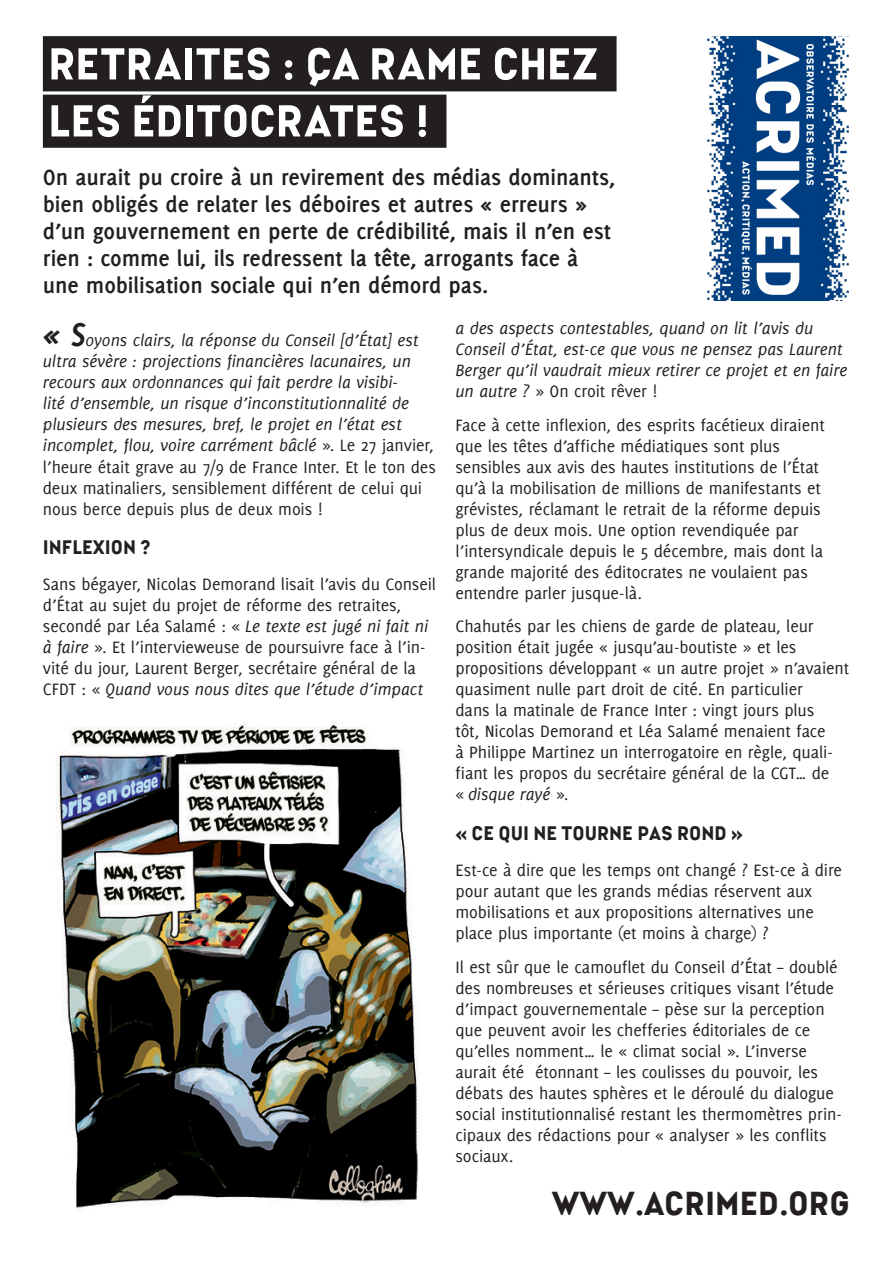
<style>
.page{position:relative;width:893px;height:1263px;background:#fff}
.page>*{position:absolute;margin:0;border:0;box-sizing:border-box;transform-origin:0 0}
.Article_titre{font:700 51px/57px "Mehdi";letter-spacing:.005em;color:#fff}
.t1{font:700 38.1px "Mehdi";color:#231f20}
.Article_texte{font:700 24px "Delicious";letter-spacing:-.005em;color:#231f20}
.t2{font:700 22.5px "Mehdi";color:#231f20}
.Article_texte-2{font:18px/21px "Delicious";letter-spacing:-.005em;color:#231f20}
.Article_texte-3{font:italic 18px/21px "Delicious";letter-spacing:-.005em;color:#231f20}
.s1{font-weight:700;font-size:36px}
.s2{font-style:normal}
.s3{font-style:italic}
</style>
<div class="page">
<div style="left:47px;top:98px;width:396px;height:46px;background:#231f20"></div>
<div style="left:43px;top:95px;width:403px;height:53px;border:8px solid #231f20"></div>
<div style="left:47px;top:40px;width:566px;height:48px;background:#231f20"></div>
<div style="left:43px;top:36px;width:574px;height:55px;border:8px solid #231f20"></div>
<img style="left:707px;top:36px;width:142px;height:264px">
<img style="left:56px;top:720px;width:363px;height:490px">
<p class="Article_titre" style="left:48px;top:34px;width:551px">RETRAITES : ÇA RAME CHEZ<br>LES ÉDITOCRATES !</p>
<p class="Article_texte" style="left:43px;top:163px;width:574px">On aurait pu croire à un revirement des médias dominants,</p>
<p class="Article_texte" style="left:43px;top:190px;width:546px">bien obligés de relater les déboires et autres « erreurs »</p>
<p class="Article_texte" style="left:43px;top:217px;width:570px">d’un gouvernement en perte de crédibilité, mais il n’en est</p>
<p class="Article_texte" style="left:43px;top:244px;width:537px">rien : comme lui, ils redressent la tête, arrogants face à</p>
<p class="Article_texte" style="left:43px;top:271px;width:447px">une mobilisation sociale qui n’en démord pas.</p>
<p class="Article_texte-3" style="left:43px;top:330px;width:395px"><span class="s1">« S</span>oyons clairs, la réponse du Conseil [d’État] est ultra sévère : projections financières lacunaires, un recours aux ordonnances qui fait perdre la visibi-<br>lité d’ensemble, un risque d’inconstitutionnalité de plusieurs des mesures, bref, le projet en l’état est incomplet, flou, voire carrément bâclé »<span class="s2">. Le 27 janvier, l’heure était grave au 7/9 de France Inter. Et le ton des deux matinaliers, sensiblement différent de celui qui nous berce depuis plus de deux mois !</span></p>
<p class="t2" style="left:43px;top:536px;width:110px">INFLEXION ?</p>
<p class="Article_texte-2" style="left:43px;top:574px;width:395px">Sans bégayer, Nicolas Demorand lisait l’avis du Conseil d’État au sujet du projet de réforme des retraites, secondé par Léa Salamé : <span class="s3">« Le texte est jugé ni fait ni à faire »</span>. Et l’intervieweuse de poursuivre face à l’in&shy;vité du jour, Laurent Berger, secrétaire général de la CFDT : <span class="s3">« Quand vous nous dites que l’étude d’impact</span></p>
<p class="Article_texte-3" style="left:455px;top:317px;width:393px">a des aspects contestables, quand on lit l’avis du Conseil d’État, est-ce que vous ne pensez pas Laurent Berger qu’il vaudrait mieux retirer ce projet et en faire un autre ? » <span class="s2">On croit rêver !</span></p>
<p class="Article_texte-2" style="left:455px;top:414px;width:371px">Face à cette inflexion, des esprits facétieux diraient que les têtes d’affiche médiatiques sont plus sensibles aux avis des hautes institutions de l’État qu’à la mobilisation de millions de manifestants et grévistes, réclamant le retrait de la réforme depuis plus de deux mois. Une option revendiquée par l’intersyndicale depuis le 5 décembre, mais dont la grande majorité des éditocrates ne voulaient pas entendre parler jusque-là.</p>
<p class="Article_texte-2" style="left:455px;top:616px;width:395px">Chahutés par les chiens de garde de plateau, leur position était jugée « jusqu’au-boutiste » et les propositions développant « un autre projet » n’avaient quasiment nulle part droit de cité. En particulier<br>dans la matinale de France Inter : vingt jours plus<br>tôt, Nicolas Demorand et Léa Salamé menaient face<br>à Philippe Martinez un interrogatoire en règle, quali&shy;fiant les propos du secrétaire général de la CGT… de<br><span class="s3">« disque rayé »</span>.</p>
<p class="t2" style="left:455px;top:822px;width:289px">« CE QUI NE TOURNE PAS ROND »</p>
<p class="Article_texte-2" style="left:455px;top:859px;width:388px">Est-ce à dire que les temps ont changé ? Est-ce à dire pour autant que les grands médias réservent aux mobilisations et aux propositions alternatives une place plus importante (et moins à charge) ?</p>
<p class="Article_texte-2" style="left:455px;top:956px;width:388px">Il est sûr que le camouflet du Conseil d’État – doublé des nombreuses et sérieuses critiques visant l’étude d’impact gouvernementale – pèse sur la perception que peuvent avoir les chefferies éditoriales de ce qu’elles nomment… le « climat social ». L’inverse aurait été étonnant – les coulisses du pouvoir, les débats des hautes sphères et le déroulé du dialogue social institutionnalisé restant les thermomètres prin&shy;cipaux des rédactions pour « analyser » les conflits sociaux.</p>
<p class="t1" style="left:552px;top:1184px;width:300px">WWW.ACRIMED.ORG</p>
</div>
